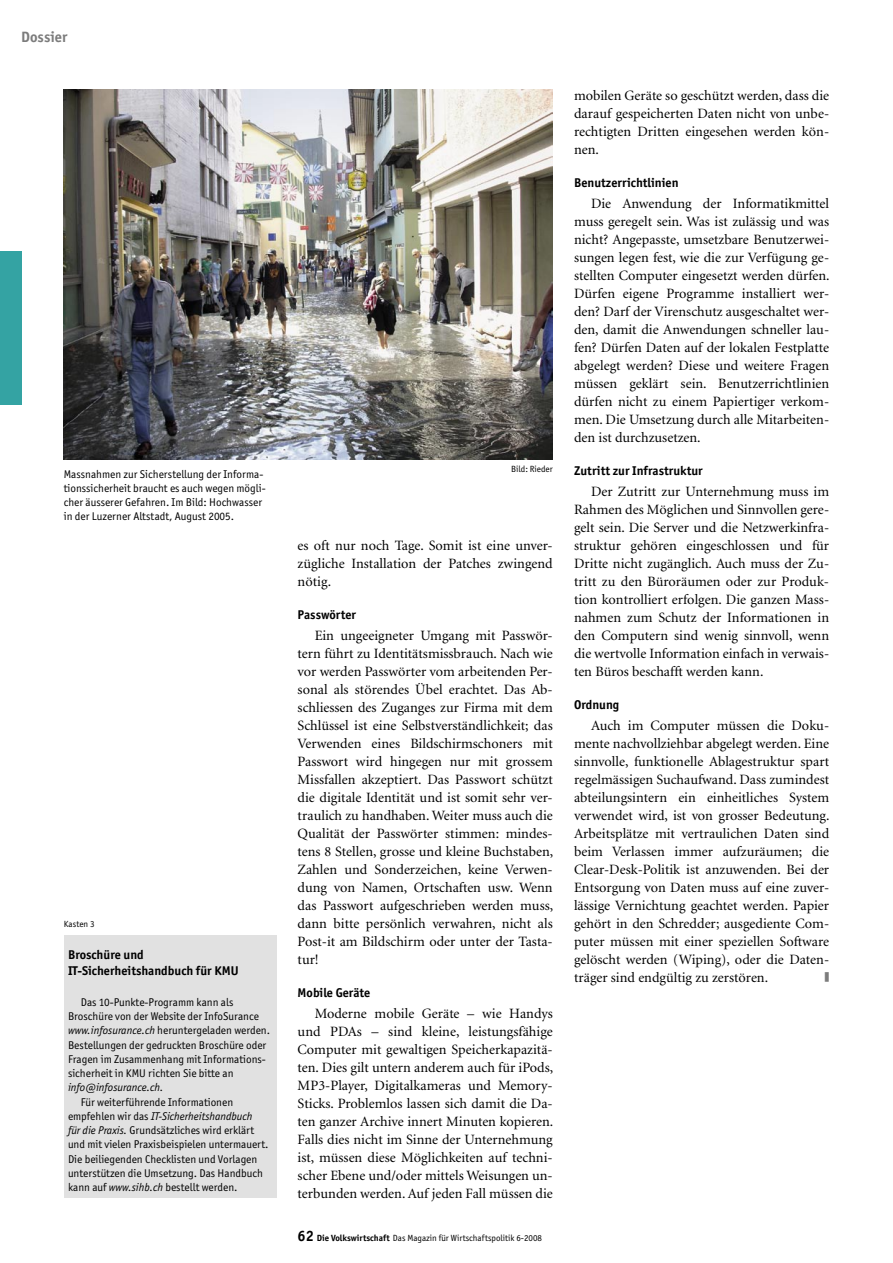
<style>
.page{position:relative;width:893px;height:1263px;background:#fff}
.page>*{position:absolute;margin:0;border:0;box-sizing:border-box;transform-origin:0 0}
.t1{font:700 15px "Officina San ITC";color:#7c7c7c}
._03_Grundschrift{font:14.25px/18px "Minion";color:#000;text-align:justify}
._05_Zwischentitel_2{font:700 12.75px "Officina San ITC";color:#000}
._10_Kasten-Titel{font:700 12.75px/16.5px "Officina San ITC";color:#000}
._12_Kasten-Text{font:11.25px/14.2px "Officina San ITC";color:#000}
._07_Legende{font:11.25px/14.2px "Officina San ITC";color:#000}
._07_Legende-2{font:9px "Officina San ITC";color:#000}
._06_Abbildungen{font:9px "Officina San ITC";letter-spacing:.005em;color:#000}
.s1{font-style:italic}
.s2{font-weight:700;font-size:15px}
.s3{font-weight:700}
</style>
<div class="page">
<div style="left:0;top:252px;width:21px;height:153px;background:#34a3a3"></div>
<img style="left:64px;top:89px;width:489px;height:370px">
<div style="left:64px;top:935px;width:212px;height:262px;background:#e1e1e1"></div>
<p class="t1" style="left:21px;top:27px;width:48px">Dossier</p>
<p class="_07_Legende" style="left:64px;top:466px;width:203px">Massnahmen zur Sicherstellung der Informa&shy;tionssicherheit braucht es auch wegen mögli&shy;cher äusserer Gefahren. Im Bild: Hochwasser in der Luzerner Altstadt, August 2005.</p>
<p class="_06_Abbildungen" style="left:64px;top:919px;width:32px">Kasten 3</p>
<p class="_10_Kasten-Titel" style="left:68px;top:946px;width:172px">Broschüre und<br>IT-Sicherheitshandbuch für KMU</p>
<p class="_12_Kasten-Text" style="left:68px;top:995px;width:204px;text-indent:13px">Das 10-Punkte-Programm kann als Broschüre von der Website der InfoSurance <span class="s1">www.infosurance.ch</span> heruntergeladen werden.<br>Bestellungen der gedruckten Broschüre oder Fragen im Zusammenhang mit Informations&shy;sicherheit in KMU richten Sie bitte an <span class="s1">info@infosurance.ch.</span></p>
<p class="_12_Kasten-Text" style="left:68px;top:1094px;width:202px;text-indent:13px">Für weiterführende Informationen empfehlen wir das <span class="s1">IT-Sicherheitshandbuch<br>für die Praxis.</span> Grundsätzliches wird erklärt und mit vielen Praxisbeispielen untermauert.<br>Die beiliegenden Checklisten und Vorlagen unterstützen die Umsetzung. Das Handbuch kann auf <span class="s1">www.sihb.ch</span> bestellt werden.</p>
<p class="_07_Legende-2" style="left:511px;top:463px;width:43px">Bild: Rieder</p>
<p class="_03_Grundschrift" style="left:298px;top:536px;width:257px">es oft nur noch Tage. Somit ist eine unver&shy;zügliche Installation der Patches zwingend nötig.</p>
<p class="_05_Zwischentitel_2" style="left:298px;top:606px;width:60px">Passwörter</p>
<p class="_03_Grundschrift" style="left:298px;top:626px;width:257px;text-indent:17px">Ein ungeeigneter Umgang mit Passwör&shy;tern führt zu Identitätsmissbrauch. Nach wie vor werden Passwörter vom arbeitenden Per&shy;sonal als störendes Übel erachtet. Das Ab&shy;schliessen des Zuganges zur Firma mit dem Schlüssel ist eine Selbstverständlichkeit; das Verwenden eines Bildschirmschoners mit Passwort wird hingegen nur mit grossem Missfallen akzeptiert. Das Passwort schützt die digitale Identität und ist somit sehr ver&shy;traulich zu handhaben. Weiter muss auch die Qualität der Passwörter stimmen: mindes&shy;tens 8 Stellen, grosse und kleine Buchstaben, Zahlen und Sonderzeichen, keine Verwen&shy;dung von Namen, Ortschaften usw. Wenn das Passwort aufgeschrieben werden muss, dann bitte persönlich verwahren, nicht als Post-it am Bildschirm oder unter der Tasta&shy;tur!</p>
<p class="_05_Zwischentitel_2" style="left:298px;top:984px;width:74px">Mobile Geräte</p>
<p class="_03_Grundschrift" style="left:298px;top:1004px;width:257px;text-indent:17px">Moderne mobile Geräte – wie Handys und PDAs – sind kleine, leistungsfähige Computer mit gewaltigen Speicherkapazitä&shy;ten. Dies gilt untern anderem auch für iPods, MP3-Player, Digitalkameras und Memory-Sticks. Problemlos lassen sich damit die Da&shy;ten ganzer Archive innert Minuten kopieren.<br>Falls dies nicht im Sinne der Unternehmung ist, müssen diese Möglichkeiten auf techni&shy;scher Ebene und/oder mittels Weisungen un&shy;terbunden werden. Auf jeden Fall müssen die</p>
<p class="_07_Legende-2" style="left:298px;top:1232px;width:246px"><span class="s2">62</span> <span class="s3">Die Volkswirtschaft</span> Das Magazin für Wirtschaftspolitik 6-2008</p>
<p class="_03_Grundschrift" style="left:574px;top:86px;width:257px">mobilen Geräte so geschützt werden, dass die darauf gespeicherten Daten nicht von unbe&shy;rechtigten Dritten eingesehen werden kön&shy;nen.</p>
<p class="_05_Zwischentitel_2" style="left:574px;top:174px;width:106px">Benutzerrichtlinien</p>
<p class="_03_Grundschrift" style="left:574px;top:194px;width:257px;text-indent:17px">Die Anwendung der Informatikmittel muss geregelt sein. Was ist zulässig und was nicht? Angepasste, umsetzbare Benutzerwei&shy;sungen legen fest, wie die zur Verfügung ge&shy;stellten Computer eingesetzt werden dürfen.<br>Dürfen eigene Programme installiert wer&shy;den? Darf der Virenschutz ausgeschaltet wer&shy;den, damit die Anwendungen schneller lau&shy;fen? Dürfen Daten auf der lokalen Festplatte abgelegt werden? Diese und weitere Fragen müssen geklärt sein. Benutzerrichtlinien dürfen nicht zu einem Papiertiger verkom&shy;men. Die Umsetzung durch alle Mitarbeiten&shy;den ist durchzusetzen.</p>
<p class="_05_Zwischentitel_2" style="left:574px;top:462px;width:130px">Zutritt zur Infrastruktur</p>
<p class="_03_Grundschrift" style="left:574px;top:482px;width:257px;text-indent:17px">Der Zutritt zur Unternehmung muss im Rahmen des Möglichen und Sinnvollen gere&shy;gelt sein. Die Server und die Netzwerkinfra&shy;struktur gehören eingeschlossen und für Dritte nicht zugänglich. Auch muss der Zu&shy;tritt zu den Büroräumen oder zur Produk&shy;tion kontrolliert erfolgen. Die ganzen Mass&shy;nahmen zum Schutz der Informationen in den Computern sind wenig sinnvoll, wenn die wertvolle Information einfach in verwais&shy;ten Büros beschafft werden kann.</p>
<p class="_05_Zwischentitel_2" style="left:574px;top:696px;width:47px">Ordnung</p>
<p class="_03_Grundschrift" style="left:574px;top:716px;width:257px;text-indent:17px">Auch im Computer müssen die Doku&shy;mente nachvollziehbar abgelegt werden. Eine sinnvolle, funktionelle Ablagestruktur spart regelmässigen Suchaufwand. Dass zumindest abteilungsintern ein einheitliches System verwendet wird, ist von grosser Bedeutung.<br>Arbeitsplätze mit vertraulichen Daten sind beim Verlassen immer aufzuräumen; die Clear-Desk-Politik ist anzuwenden. Bei der Entsorgung von Daten muss auf eine zuver&shy;lässige Vernichtung geachtet werden. Papier gehört in den Schredder; ausgediente Com&shy;puter müssen mit einer speziellen Software gelöscht werden (Wiping), oder die Daten&shy;träger sind endgültig zu zerstören.</p>
</div>
